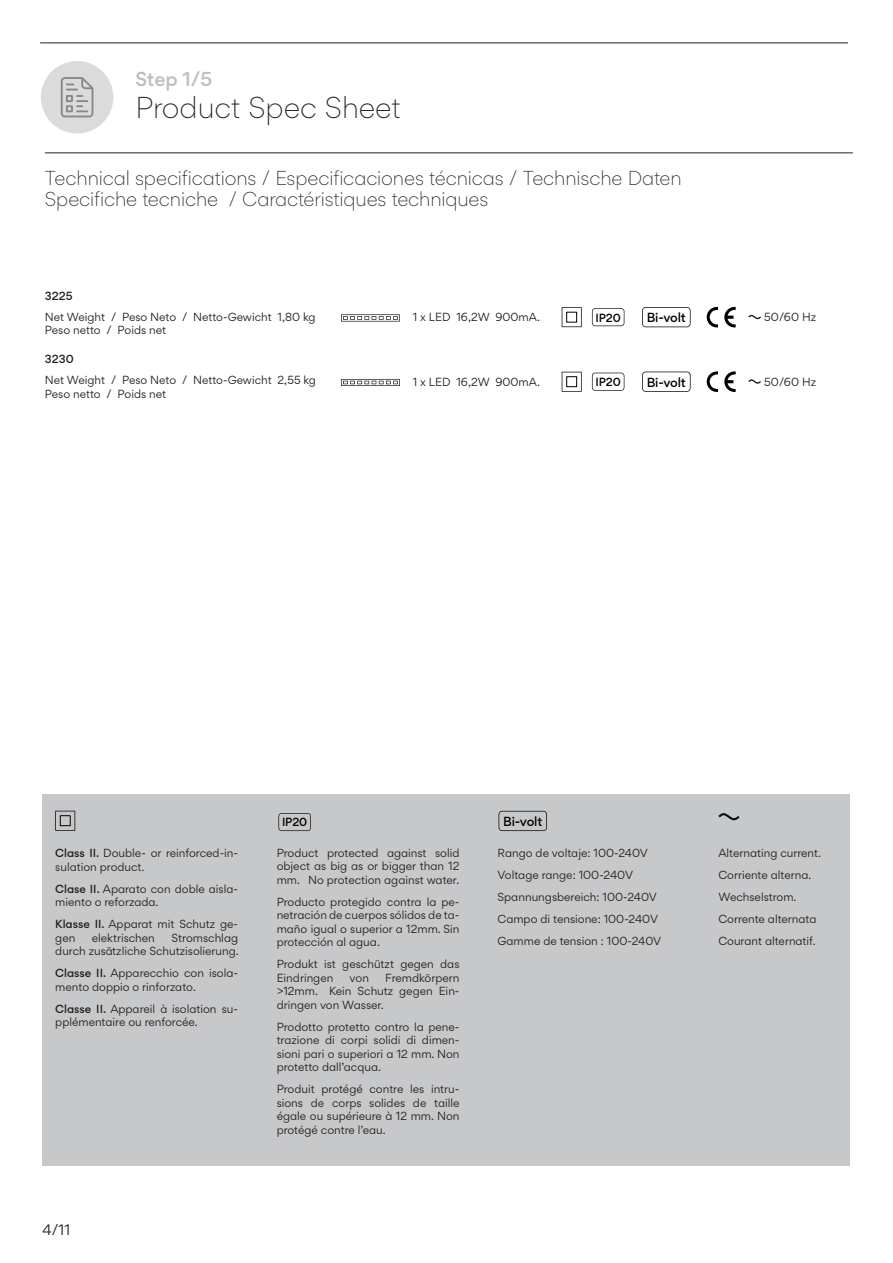
<style>
.page{position:relative;width:893px;height:1263px;background:#fff}
.page>*{position:absolute;margin:0;border:0;box-sizing:border-box;transform-origin:0 0}
.t1{font:300 27px "Gordita";color:#231f20}
.t2{font:300 18px/21px "Gordita";letter-spacing:-.005em;color:#231f20}
.t3{font:500 18px "Gordita";color:#bcbdc0}
.t4{font:13.5px "Gordita";color:#231f20}
.t5{font:500 11.85px "Gordita";letter-spacing:-.015em;color:#000001}
.t6{font:10.5px/13.5px "Gordita";color:#231f20}
.t7{font:500 10.5px "Gordita";letter-spacing:-.015em;color:#000001}
.t8{font:500 10.5px "Gordita";color:#231f20}
.s1{font-weight:500}
</style>
<div class="page">
<hr style="left:45px;top:152px;width:808px;height:1px;background:#231f20">
<hr style="left:40px;top:43px;width:808px;height:1px;background:#231f20">
<div style="left:41px;top:61px;width:72px;height:73px;background:#dadbda;border-radius:50%"></div>
<svg style="left:61px;top:77px;width:32px;height:40px"></svg>
<div style="left:43px;top:794px;width:807px;height:371px;background:#c7c8ca"></div>
<svg style="left:718px;top:813px;width:21px;height:7px"></svg>
<svg style="left:562px;top:307px;width:20px;height:20px"></svg>
<svg style="left:562px;top:372px;width:20px;height:20px"></svg>
<svg style="left:707px;top:307px;width:11px;height:20px"></svg>
<svg style="left:724px;top:307px;width:12px;height:20px"></svg>
<svg style="left:707px;top:371px;width:11px;height:21px"></svg>
<svg style="left:724px;top:371px;width:12px;height:21px"></svg>
<svg style="left:592px;top:308px;width:32px;height:18px"></svg>
<svg style="left:592px;top:373px;width:32px;height:18px"></svg>
<svg style="left:748px;top:315px;width:13px;height:4px"></svg>
<svg style="left:748px;top:379px;width:13px;height:5px"></svg>
<svg style="left:341px;top:314px;width:59px;height:7px"></svg>
<svg style="left:341px;top:379px;width:59px;height:7px"></svg>
<svg style="left:642px;top:307px;width:49px;height:20px"></svg>
<svg style="left:642px;top:372px;width:49px;height:20px"></svg>
<svg style="left:499px;top:811px;width:48px;height:20px"></svg>
<svg style="left:278px;top:813px;width:33px;height:18px"></svg>
<svg style="left:55px;top:811px;width:20px;height:20px"></svg>
<h2 class="t3" style="left:135px;top:66px;width:78px">Step 1/5</h2>
<h1 class="t1" style="left:135px;top:87px;width:267px">Product Spec Sheet</h1>
<h2 class="t2" style="left:45px;top:167px;width:638px">Technical specifications / Especificaciones técnicas / Technische Daten<br>Specifiche tecniche / Caractéristiques techniques</h2>
<p class="t8" style="left:45px;top:288px;width:29px">3225</p>
<p class="t6" style="left:45px;top:310px;width:272px">Net Weight / Peso Neto / Netto-Gewicht 1,80 kg<br>Peso netto / Poids net</p>
<p class="t8" style="left:45px;top:351px;width:30px">3230</p>
<p class="t6" style="left:45px;top:373px;width:273px">Net Weight / Peso Neto / Netto-Gewicht 2,55 kg<br>Peso netto / Poids net</p>
<p class="t6" style="left:413px;top:310px;width:129px">1 x LED 16,2W 900mA.</p>
<p class="t6" style="left:413px;top:375px;width:129px">1 x LED 16,2W 900mA.</p>
<p class="t7" style="left:596px;top:310px;width:27px">IP20</p>
<p class="t7" style="left:596px;top:374px;width:27px">IP20</p>
<p class="t5" style="left:647px;top:309px;width:41px">Bi-volt</p>
<p class="t5" style="left:647px;top:373px;width:41px">Bi-volt</p>
<p class="t6" style="left:764px;top:310px;width:53px">50/60 Hz</p>
<p class="t6" style="left:764px;top:375px;width:53px">50/60 Hz</p>
<p class="t7" style="left:282px;top:814px;width:27px">IP20</p>
<p class="t5" style="left:503px;top:812px;width:41px">Bi-volt</p>
<p class="t6" style="left:55px;top:846px;width:184px"><span class="s1">Class II.</span> Double- or reinforced-in&shy;sulation product.</p>
<p class="t6" style="left:55px;top:881px;width:184px"><span class="s1">Clase II.</span> Aparato con doble aisla&shy;miento o reforzada.</p>
<p class="t6" style="left:55px;top:917px;width:184px"><span class="s1">Klasse II.</span> Apparat mit Schutz ge&shy;gen</p>
<p class="t6" style="left:55px;top:930px;width:185px;text-align:right">Stromschlag<br>durch zusätzliche Schutzisolierung.</p>
<p class="t6" style="left:55px;top:966px;width:184px"><span class="s1">Classe II.</span> Apparecchio con isola&shy;mento doppio o rinforzato.</p>
<p class="t6" style="left:55px;top:1001px;width:184px"><span class="s1">Classe II.</span> Appareil à isolation su&shy;pplémentaire ou renforcée.</p>
<p class="t6" style="left:92px;top:930px;width:65px">elektrischen</p>
<p class="t4" style="left:43px;top:1220px;width:29px">4/11</p>
<p class="t6" style="left:277px;top:846px;width:184px;text-align:justify">Product protected against solid object as big as or bigger than 12 mm. No protection against water.</p>
<p class="t6" style="left:277px;top:895px;width:184px;text-align:justify">Producto protegido contra la pe&shy;netración de cuerpos sólidos de ta&shy;maño igual o superior a 12mm. Sin protección al agua.</p>
<p class="t6" style="left:277px;top:957px;width:184px">Produkt ist geschützt gegen das<br>Eindringen</p>
<p class="t6" style="left:277px;top:971px;width:184px;text-align:justify;text-indent:109px">Fremdkörpern &gt;12mm. Kein Schutz gegen Ein&shy;dringen von Wasser.</p>
<p class="t6" style="left:277px;top:1020px;width:184px;text-align:justify">Prodotto protetto contro la pene&shy;trazione di corpi solidi di dimen&shy;sioni pari o superiori a 12 mm. Non protetto dall’acqua.</p>
<p class="t6" style="left:277px;top:1082px;width:184px;text-align:justify">Produit protégé contre les intru&shy;sions de corps solides de taille égale ou supérieure à 12 mm. Non protégé contre l’eau.</p>
<p class="t6" style="left:350px;top:971px;width:21px">von</p>
<p class="t6" style="left:497px;top:842px;width:165px;line-height:22px">Rango de voltaje: 100-240V<br>Voltage range: 100-240V<br>Spannungsbereich: 100-240V<br>Campo di tensione: 100-240V<br>Gamme de tension : 100-240V</p>
<p class="t6" style="left:718px;top:842px;width:104px;line-height:22px">Alternating current.<br>Corriente alterna.<br>Wechselstrom.<br>Corrente alternata<br>Courant alternatif.</p>
</div>
